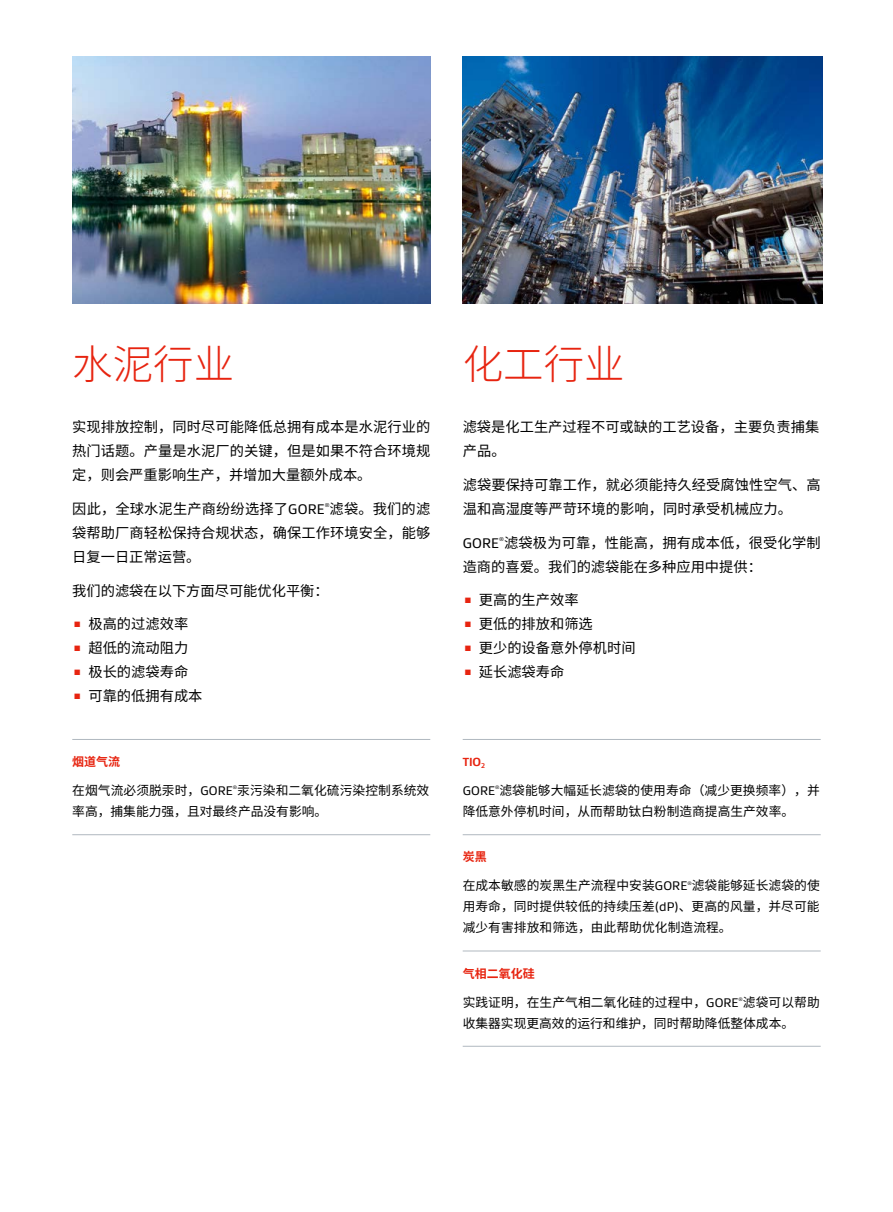
<style>
.page{position:relative;width:893px;height:1212px;background:#fff}
.page>*{position:absolute;margin:0;border:0;box-sizing:border-box;transform-origin:0 0}
.t1{font:300 40.5px "Noto Sans CJ Ksc";color:#e72410}
.t2{font:14.25px/24px "Noto Sans CJ Ksc";color:#000}
.t3{font:12.75px/21px "Noto Sans CJ Ksc";letter-spacing:.005em;color:#000}
.t4{font:700 12px "Noto Sans CJ Ksc";color:#e72410}
.t5{font:700 12px "Gore Gustan";color:#e72410}
.t6{font:5.7px "Gore Gustan";color:#000}
.t7{font:5.1px "Gore Gustan";color:#000}
.s1{font-family:"Gore Gustan"}
</style>
<div class="page">
<hr style="left:463px;top:739px;width:358px;height:1px;background:#b0b8bf">
<hr style="left:463px;top:834px;width:358px;height:1px;background:#b0b8bf">
<hr style="left:463px;top:950px;width:358px;height:1px;background:#b0b8bf">
<hr style="left:463px;top:1046px;width:358px;height:1px;background:#b0b8bf">
<img style="left:463px;top:56px;width:359px;height:247px">
<hr style="left:72px;top:739px;width:358px;height:1px;background:#b0b8bf">
<hr style="left:72px;top:834px;width:358px;height:1px;background:#b0b8bf">
<img style="left:72px;top:56px;width:358px;height:247px">
<h1 class="t1" style="left:72px;top:341px;width:163px">水泥行业</h1>
<p class="t2" style="left:72px;top:415px;width:359px;text-align:justify">实现排放控制，同时尽可能降低总拥有成本是水泥行业的热门话题。产量是水泥厂的关键，但是如果不符合环境规定，则会严重影响生产，并增加大量额外成本。</p>
<p class="t2" style="left:72px;top:497px;width:359px">因此，全球水泥生产商纷纷选择了<span class="s1">GORE</span> 滤袋。我们的滤</p>
<p class="t6" style="left:325px;top:502px;width:6px">®</p>
<p class="t2" style="left:72px;top:521px;width:359px">袋帮助厂商轻松保持合规状态，确保工作环境安全，能够日复一日正常运营。</p>
<p class="t2" style="left:72px;top:579px;width:258px">我们的滤袋在以下方面尽可能优化平衡：</p>
<p class="t2" style="left:72px;top:612px;width:117px"><sup>▪</sup> 极高的过滤效率</p>
<p class="t2" style="left:72px;top:636px;width:117px"><sup>▪</sup> 超低的流动阻力</p>
<p class="t2" style="left:72px;top:660px;width:117px"><sup>▪</sup> 极长的滤袋寿命</p>
<p class="t2" style="left:72px;top:684px;width:132px"><sup>▪</sup> 可靠的低拥有成本</p>
<p class="t4" style="left:72px;top:755px;width:49px">烟道气流</p>
<p class="t3" style="left:72px;top:780px;width:359px">在烟气流必须脱汞时，<span class="s1">GORE</span> 汞污染和二氧化硫污染控制系统效</p>
<p class="t7" style="left:233px;top:784px;width:6px">®</p>
<p class="t3" style="left:72px;top:801px;width:257px">率高，捕集能力强，且对最终产品没有影响。</p>
<h1 class="t1" style="left:463px;top:341px;width:163px">化工行业</h1>
<p class="t2" style="left:463px;top:415px;width:358px">滤袋是化工生产过程不可或缺的工艺设备，主要负责捕集产品。</p>
<p class="t2" style="left:463px;top:473px;width:359px">滤袋要保持可靠工作，就必须能持久经受腐蚀性空气、高温和高湿度等严苛环境的影响，同时承受机械应力。</p>
<p class="t2" style="left:463px;top:531px;width:359px"><span class="s1">GORE</span> 滤袋极为可靠，性能高，拥有成本低，很受化学制</p>
<p class="t6" style="left:499px;top:535px;width:6px">®</p>
<p class="t2" style="left:463px;top:555px;width:301px">造商的喜爱。我们的滤袋能在多种应用中提供：</p>
<p class="t2" style="left:463px;top:588px;width:117px"><sup>▪</sup> 更高的生产效率</p>
<p class="t2" style="left:463px;top:612px;width:132px"><sup>▪</sup> 更低的排放和筛选</p>
<p class="t2" style="left:463px;top:636px;width:174px"><sup>▪</sup> 更少的设备意外停机时间</p>
<p class="t2" style="left:463px;top:660px;width:103px"><sup>▪</sup> 延长滤袋寿命</p>
<p class="t5" style="left:463px;top:754px;width:24px">TIO<sub>2</sub></p>
<p class="t3" style="left:463px;top:780px;width:359px"><span class="s1">GORE</span> 滤袋能够大幅延长滤袋的使用寿命（减少更换频率），并</p>
<p class="t7" style="left:495px;top:784px;width:6px">®</p>
<p class="t3" style="left:463px;top:801px;width:333px">降低意外停机时间，从而帮助钛白粉制造商提高生产效率。</p>
<p class="t4" style="left:463px;top:850px;width:25px">炭黑</p>
<p class="t3" style="left:463px;top:875px;width:359px">在成本敏感的炭黑生产流程中安装<span class="s1">GORE</span> 滤袋能够延长滤袋的使</p>
<p class="t7" style="left:687px;top:880px;width:6px">®</p>
<p class="t3" style="left:463px;top:896px;width:358px">用寿命，同时提供较低的持续压差<span class="s1">(dP)</span>、更高的风量，并尽可能减少有害排放和筛选，由此帮助优化制造流程。</p>
<p class="t4" style="left:463px;top:966px;width:73px">气相二氧化硅</p>
<p class="t3" style="left:463px;top:992px;width:359px">实践证明，在生产气相二氧化硅的过程中，<span class="s1">GORE</span> 滤袋可以帮助</p>
<p class="t7" style="left:739px;top:996px;width:6px">®</p>
<p class="t3" style="left:463px;top:1013px;width:333px">收集器实现更高效的运行和维护，同时帮助降低整体成本。</p>
</div>
